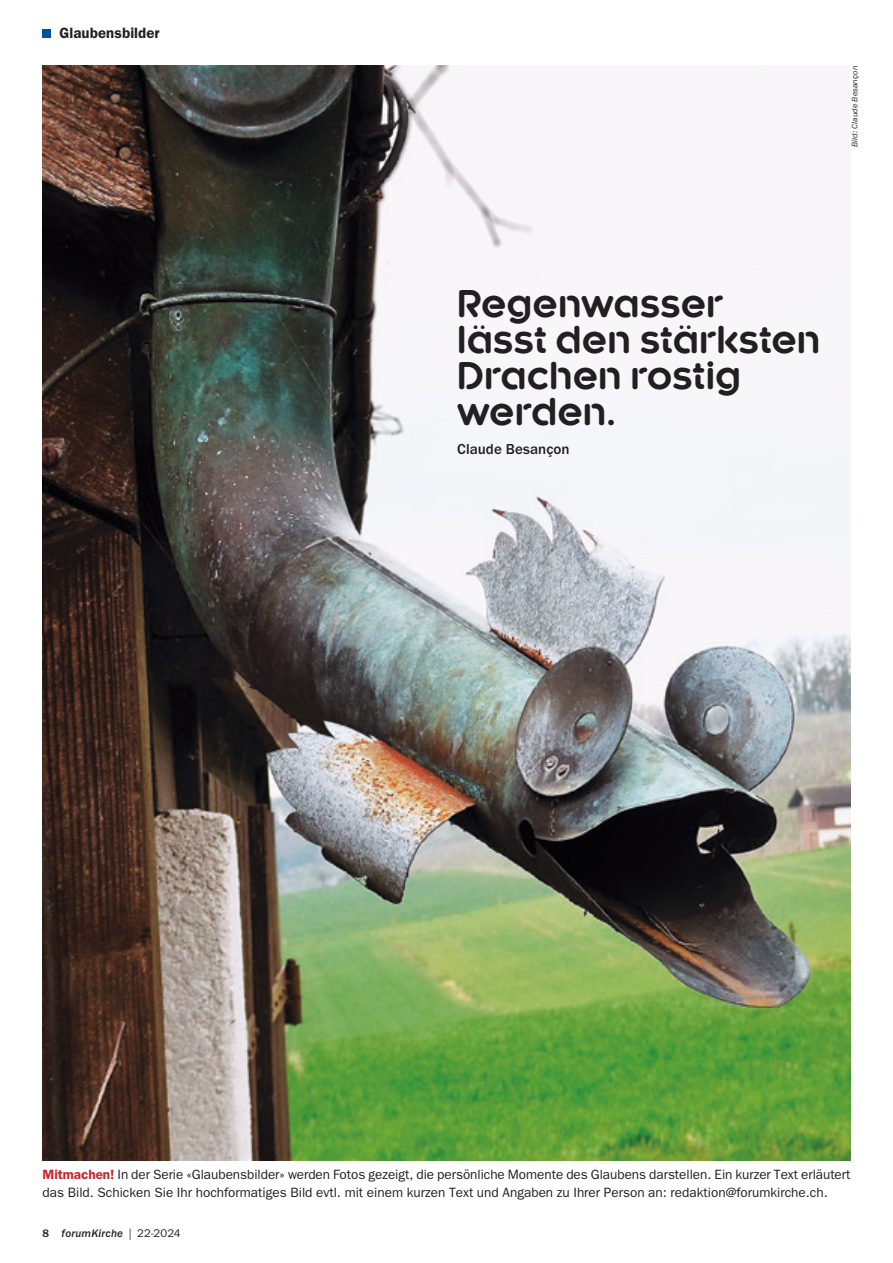
<style>
.page{position:relative;width:893px;height:1263px;background:#fff}
.page>*{position:absolute;margin:0;border:0;box-sizing:border-box;transform-origin:0 0}
.t1{font:700 36px/36px "Kroppen Round";color:#231f20}
.t2{font:15px "Franklin Gothic LT Pro Dm";letter-spacing:.005em;color:#231f20}
.t3{font:500 15px "Franklin Gothic LT Pro";letter-spacing:.005em;color:#231f20}
.t4{font:13.5px/18px "Franklin Gothic LT Pro";letter-spacing:-.005em;color:#231f20}
.t5{font:italic 500 11.25px "Franklin Gothic LT Pro";letter-spacing:.015em;color:#231f20}
.t6{font:italic 8.25px "Franklin Gothic LT Pro";letter-spacing:.015em;color:#231f20}
.s1{font-family:"Franklin Gothic LT Pro Dm";color:#c8242b}
.s2{font-style:normal}
.s3{font-weight:400;font-style:normal}
</style>
<div class="page">
<img style="left:43px;top:66px;width:807px;height:1094px">
<div style="left:43px;top:29px;width:8px;height:9px;background:#01519b"></div>
<p class="t2" style="left:60px;top:24px;width:102px">Glaubensbilder</p>
<p class="t6" style="left:850px;top:147px;width:83px;rotate:-90deg">Bild: Claude Besançon</p>
<h1 class="t1" style="left:457px;top:286px;width:365px">Regenwasser lässt den stärksten<br>Drachen rostig werden.</h1>
<p class="t3" style="left:457px;top:440px;width:114px">Claude Besançon</p>
<p class="t4" style="left:43px;top:1165px;width:809px"><span class="s1">Mitmachen!</span> In der Serie «Glaubensbilder» werden Fotos gezeigt, die persönliche Momente des Glaubens darstellen. Ein kurzer Text erläutert das Bild. Schicken Sie Ihr hochformatiges Bild evtl. mit einem kurzen Text und Angaben zu Ihrer Person an: redaktion@forumkirche.ch.</p>
<p class="t5" style="left:43px;top:1226px;width:140px"><span class="s2">8</span> forumKirche <span class="s3">| 22-2024</span></p>
</div>
